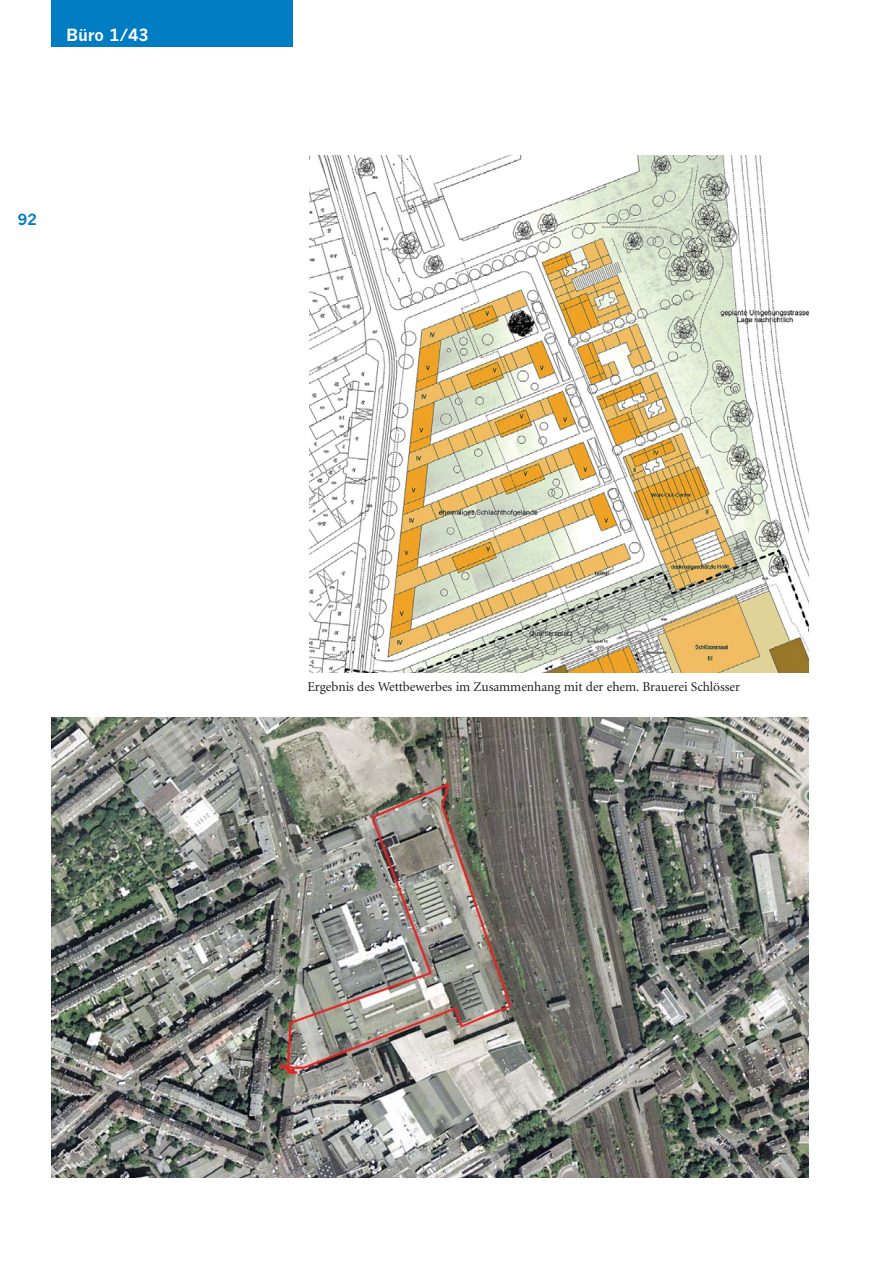
<style>
.page{position:relative;width:892px;height:1263px;background:#fff}
.page>*{position:absolute;margin:0;border:0;box-sizing:border-box;transform-origin:0 0}
.t1{font:700 16.5px "News Gothic";color:#fff}
.t2{font:700 15px "News Gothic";color:#007cc2}
.t3{font:13.5px "Minion";letter-spacing:-.005em;color:#231f20}
</style>
<div class="page">
<img style="left:51px;top:0;width:758px;height:1178px">
<p class="t1" style="left:66px;top:27px;width:84px">Büro 1/43</p>
<p class="t2" style="left:18px;top:213px;width:21px">92</p>
<p class="t3" style="left:307px;top:682px;width:434px">Ergebnis des Wettbewerbes im Zusammenhang mit der ehem. Brauerei Schlösser</p>
</div>
